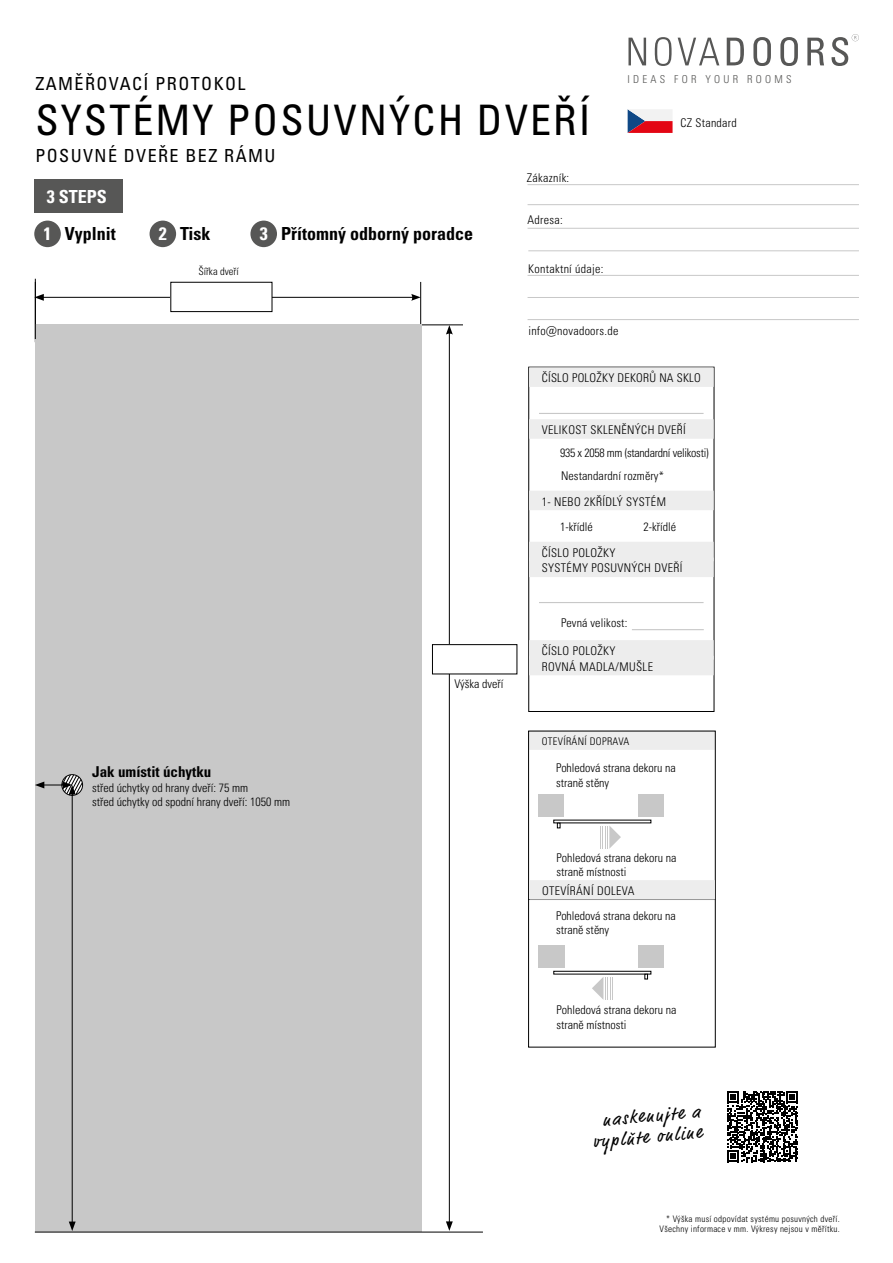
<style>
.page{position:relative;width:893px;height:1263px;background:#fff}
.page>*{position:absolute;margin:0;border:0;box-sizing:border-box;transform-origin:0 0}
.t1{font:condensed 42px "Univers LT Pro";letter-spacing:.05em;color:#000}
.t2{font:condensed 18px "Univers LT Pro";letter-spacing:.08em;color:#000}
.t3{font:700 condensed 18px "Univers LT Pro";color:#000}
.t4{font:18px/21px "Market Pro";color:#000;text-align:right}
.t5{font:700 condensed 18px/37.3px "Univers LT Pro";color:#fff}
.t6{font:700 condensed 15px "Univers LT Pro";color:#000}
.t7{font:300 condensed 12px/14.4px "Univers LT Pro";color:#000}
.t8{font:300 condensed 12px "Univers LT Pro";letter-spacing:.03em;color:#000}
.t9{font:300 condensed 12px "Univers LT Pro";letter-spacing:.025em;color:#000}
.t10{font:300 condensed 12px "Univers LT Pro";letter-spacing:-.02em;color:#000}
.t11{font:300 condensed 12px "Univers LT Pro";letter-spacing:.02em;color:#000}
.t12{font:300 condensed 10.95px "Univers LT Pro";letter-spacing:.3em;color:#575756}
.t13{font:300 condensed 10.5px "Univers LT Pro";letter-spacing:.03em;color:#000}
.t14{font:300 condensed 10.5px "Univers LT Pro";color:#000}
.t15{font:300 condensed 9px/10.8px "Univers LT Pro";letter-spacing:.03em;color:#000;text-align:right}
.s1{color:#000}
.s2{color:#fff}
</style>
<div class="page">
<hr style="left:420px;top:282px;width:1px;height:60px;background:#000">
<hr style="left:403px;top:324px;width:60px;height:1px;background:#000">
<div style="left:35px;top:324px;width:386px;height:908px;background:#c8c8c8"></div>
<hr style="left:449px;top:332px;width:1px;height:892px;background:#000">
<svg style="left:446px;top:325px;width:7px;height:10px"></svg>
<svg style="left:446px;top:1221px;width:7px;height:10px"></svg>
<hr style="left:41px;top:297px;width:373px;height:1px;background:#000">
<svg style="left:411px;top:294px;width:10px;height:7px"></svg>
<svg style="left:34px;top:294px;width:10px;height:7px"></svg>
<div style="left:171px;top:282px;width:101px;height:30px;background:#fff"></div>
<div style="left:170px;top:282px;width:102px;height:30px;border:1px solid #000"></div>
<div style="left:432px;top:645px;width:85px;height:29px;background:#fff"></div>
<div style="left:432px;top:644px;width:85px;height:30px;border:1px solid #000"></div>
<hr style="left:35px;top:1232px;width:448px;height:1px;background:#000">
<hr style="left:72px;top:792px;width:1px;height:432px;background:#000">
<svg style="left:69px;top:1221px;width:7px;height:10px"></svg>
<svg style="left:35px;top:774px;width:48px;height:22px"></svg>
<hr style="left:35px;top:279px;width:1px;height:60px;background:#000">
<hr style="left:528px;top:228px;width:331px;height:1px;background:#c8c8c8">
<hr style="left:528px;top:184px;width:331px;height:1px;background:#c8c8c8">
<hr style="left:528px;top:204px;width:331px;height:1px;background:#c8c8c8">
<hr style="left:528px;top:275px;width:331px;height:1px;background:#c8c8c8">
<hr style="left:528px;top:297px;width:331px;height:1px;background:#c8c8c8">
<hr style="left:528px;top:319px;width:331px;height:1px;background:#c8c8c8">
<hr style="left:528px;top:251px;width:331px;height:1px;background:#c8c8c8">
<svg style="left:727px;top:1091px;width:71px;height:71px"></svg>
<svg style="left:628px;top:109px;width:45px;height:24px"></svg>
<svg style="left:628px;top:38px;width:18px;height:27px"></svg>
<svg style="left:655px;top:37px;width:17px;height:29px"></svg>
<svg style="left:678px;top:38px;width:41px;height:27px"></svg>
<svg style="left:727px;top:38px;width:17px;height:27px"></svg>
<svg style="left:753px;top:37px;width:18px;height:29px"></svg>
<svg style="left:780px;top:37px;width:18px;height:29px"></svg>
<svg style="left:807px;top:38px;width:17px;height:27px"></svg>
<svg style="left:831px;top:34px;width:28px;height:32px"></svg>
<div style="left:34px;top:180px;width:89px;height:33px;background:#575756"></div>
<div style="left:34px;top:221px;width:27px;height:26px;background:#575756;border-radius:50%"></div>
<div style="left:150px;top:221px;width:26px;height:26px;background:#575756;border-radius:50%"></div>
<div style="left:250px;top:221px;width:27px;height:26px;background:#575756;border-radius:50%"></div>
<div style="left:529px;top:730px;width:186px;height:20px;background:#ededed"></div>
<div style="left:528px;top:731px;width:188px;height:316px;border:1px solid #000"></div>
<hr style="left:528px;top:899px;width:187px;height:1px;background:#000">
<div style="left:539px;top:794px;width:25px;height:23px;background:#c8c8c8"></div>
<div style="left:638px;top:794px;width:26px;height:23px;background:#c8c8c8"></div>
<svg style="left:557px;top:823px;width:3px;height:5px"></svg>
<svg style="left:600px;top:826px;width:21px;height:23px"></svg>
<div style="left:539px;top:945px;width:25px;height:23px;background:#c8c8c8"></div>
<div style="left:638px;top:945px;width:26px;height:23px;background:#c8c8c8"></div>
<div style="left:554px;top:971px;width:97px;height:3px;border:1px solid #000"></div>
<svg style="left:645px;top:974px;width:3px;height:5px"></svg>
<svg style="left:592px;top:977px;width:21px;height:23px"></svg>
<div style="left:529px;top:880px;width:186px;height:20px;background:#ededed"></div>
<hr style="left:539px;top:413px;width:165px;height:1px;background:#c8c8c8">
<div style="left:529px;top:419px;width:185px;height:20px;background:#ededed"></div>
<div style="left:529px;top:367px;width:185px;height:20px;background:#ededed"></div>
<div style="left:529px;top:491px;width:185px;height:19px;background:#ededed"></div>
<hr style="left:539px;top:602px;width:165px;height:1px;background:#c8c8c8">
<div style="left:529px;top:558px;width:185px;height:19px;background:#ededed"></div>
<div style="left:529px;top:542px;width:185px;height:19px;background:#ededed"></div>
<div style="left:529px;top:656px;width:185px;height:19px;background:#ededed"></div>
<div style="left:529px;top:640px;width:185px;height:20px;background:#ededed"></div>
<hr style="left:632px;top:629px;width:72px;height:1px;background:#c8c8c8">
<h2 class="t2" style="left:35px;top:72px;width:212px">ZAMĚŘOVACÍ PROTOKOL</h2>
<h1 class="t1" style="left:35px;top:93px;width:556px">SYSTÉMY POSUVNÝCH DVEŘÍ</h1>
<h2 class="t2" style="left:35px;top:145px;width:242px">POSUVNÉ DVEŘE BEZ RÁMU</h2>
<h2 class="t5" style="left:44px;top:178px;width:74px">3 STEPS<br>1 <span class="s1">Vyplnit</span></h2>
<h2 class="t3" style="left:159px;top:223px;width:53px"><span class="s2">2</span> Tisk</h2>
<h2 class="t3" style="left:260px;top:223px;width:215px"><span class="s2">3</span> Přítomný odborný poradce</h2>
<p class="t14" style="left:198px;top:264px;width:42px">Šířka dveří</p>
<p class="t9" style="left:527px;top:169px;width:44px">Zákazník:</p>
<p class="t7" style="left:528px;top:212px;width:37px">Adresa:</p>
<p class="t9" style="left:528px;top:260px;width:77px">Kontaktní údaje:</p>
<p class="t12" style="left:627px;top:72px;width:166px">IDEAS FOR YOUR ROOMS</p>
<p class="t9" style="left:680px;top:114px;width:58px">CZ Standard</p>
<p class="t9" style="left:528px;top:322px;width:92px">info@novadoors.de</p>
<p class="t11" style="left:542px;top:370px;width:161px">ČÍSLO POLOŽKY DEKORŮ NA SKLO</p>
<p class="t8" style="left:542px;top:422px;width:145px">VELIKOST SKLENĚNÝCH DVEŘÍ</p>
<p class="t10" style="left:560px;top:445px;width:150px">935 x 2058 mm (standardní velikosti)</p>
<p class="t7" style="left:561px;top:468px;width:105px">Nestandardní rozměry*</p>
<p class="t8" style="left:542px;top:493px;width:126px">1- NEBO 2KŘÍDLÝ SYSTÉM</p>
<p class="t7" style="left:560px;top:519px;width:34px">1-křídlé</p>
<p class="t7" style="left:644px;top:519px;width:34px">2-křídlé</p>
<p class="t8" style="left:542px;top:544px;width:75px">ČÍSLO POLOŽKY</p>
<p class="t8" style="left:542px;top:560px;width:142px">SYSTÉMY POSUVNÝCH DVEŘÍ</p>
<p class="t7" style="left:561px;top:615px;width:68px">Pevná velikost:</p>
<p class="t8" style="left:542px;top:643px;width:75px">ČÍSLO POLOŽKY</p>
<p class="t6" style="left:92px;top:762px;width:121px">Jak umístit úchytku</p>
<p class="t7" style="left:92px;top:779px;width:199px">střed úchytky od hrany dveří: 75 mm<br>střed úchytky od spodní hrany dveří: 1050 mm</p>
<p class="t7" style="left:454px;top:676px;width:51px">Výška dveří</p>
<p class="t8" style="left:542px;top:658px;width:113px">ROVNÁ MADLA/MUŠLE</p>
<p class="t13" style="left:542px;top:734px;width:89px">OTEVÍRÁNÍ DOPRAVA</p>
<p class="t7" style="left:556px;top:760px;width:121px">Pohledová strana dekoru na straně stěny</p>
<p class="t7" style="left:556px;top:850px;width:121px">Pohledová strana dekoru na straně místnosti</p>
<p class="t8" style="left:542px;top:883px;width:94px">OTEVÍRÁNÍ DOLEVA</p>
<p class="t7" style="left:556px;top:908px;width:121px">Pohledová strana dekoru na straně stěny</p>
<p class="t7" style="left:556px;top:1002px;width:121px">Pohledová strana dekoru na straně místnosti</p>
<h2 class="t4" style="left:590px;top:1111px;width:111px;rotate:-5deg">naskenujte a vyplňte online</h2>
<p class="t15" style="left:660px;top:1212px;width:182px">* Výška musí odpovídat systému posuvných dveří.<br>Všechny informace v mm. Výkresy nejsou v měřítku.</p>
</div>
